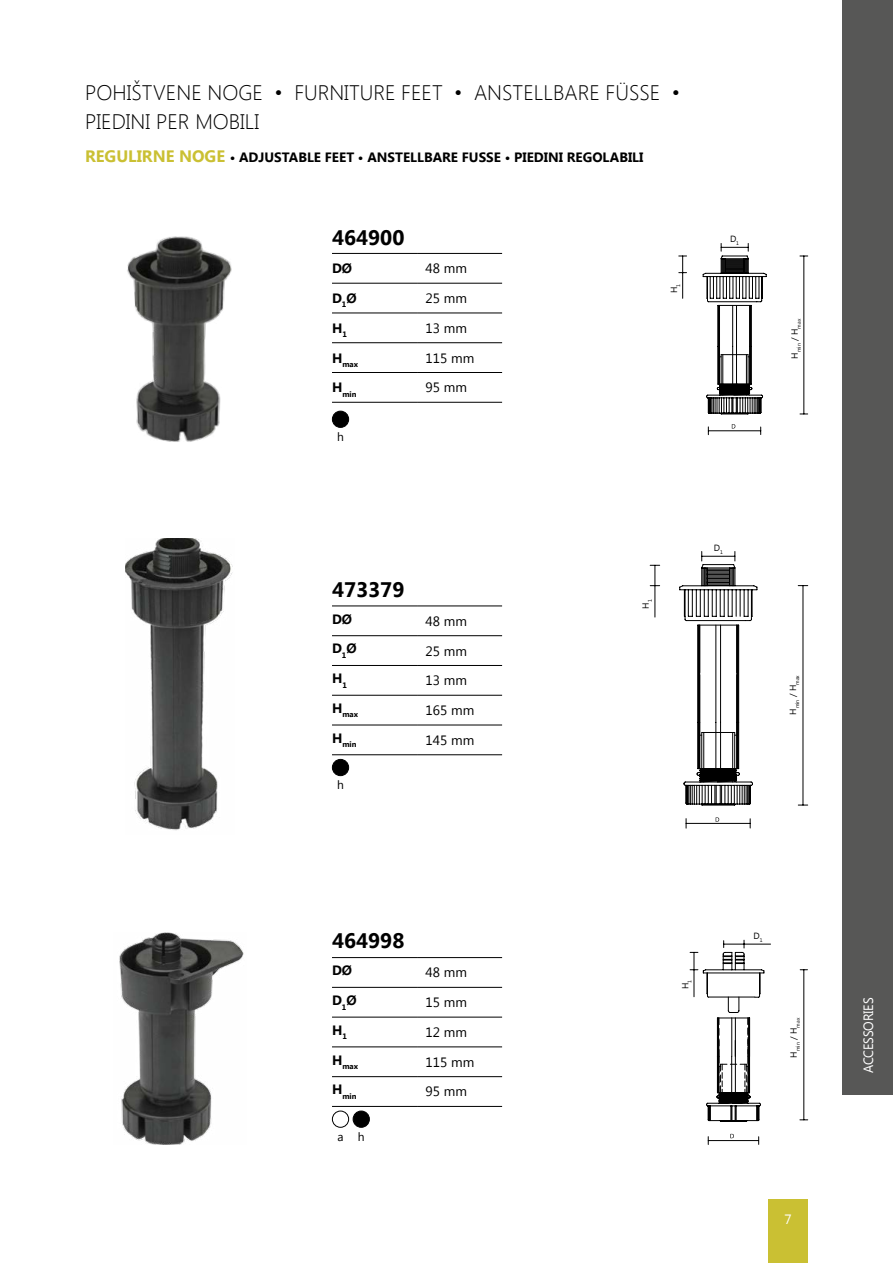
<style>
.page{position:relative;width:893px;height:1263px;background:#fff}
.page>*{position:absolute;margin:0;border:0;box-sizing:border-box;transform-origin:0 0}
.t1{font:300 21px/28.5px "Segoe UI";color:#000}
.t2{font:700 21px "Segoe UI";color:#000}
.t3{font:700 13.5px "Segoe UI";color:#000}
.t4{font:13.5px "Segoe UI";color:#000}
.t5{font:13.5px "Segoe UI";letter-spacing:-.01em;color:#fff;scale:.94 1}
.t6{font:13.5px "Segoe UI";letter-spacing:-.01em;color:#fff}
.t7{font:12px "Segoe UI";color:#000}
.t8{font:9px "Segoe UI";color:#000}
.t9{font:700 7.8px "Segoe UI";color:#000}
.t10{font:5.25px "Segoe UI";color:#000}
.s1{font-size:16.5px;color:#cac033}
</style>
<div class="page">
<div style="left:769px;top:1199px;width:39px;height:64px;background:#cac033"></div>
<svg style="left:678px;top:243px;width:130px;height:192px"></svg>
<hr style="left:804px;top:970px;width:1px;height:150px;background:#000">
<svg style="left:690px;top:940px;width:81px;height:205px"></svg>
<svg style="left:650px;top:551px;width:158px;height:277px"></svg>
<hr style="left:332px;top:253px;width:85px;height:1px;background:#000">
<hr style="left:417px;top:253px;width:85px;height:1px;background:#000">
<hr style="left:332px;top:283px;width:85px;height:1px;background:#000">
<hr style="left:417px;top:283px;width:85px;height:1px;background:#000">
<hr style="left:332px;top:313px;width:85px;height:1px;background:#000">
<hr style="left:417px;top:313px;width:85px;height:1px;background:#000">
<hr style="left:332px;top:342px;width:85px;height:1px;background:#000">
<hr style="left:417px;top:342px;width:85px;height:1px;background:#000">
<hr style="left:332px;top:372px;width:85px;height:1px;background:#000">
<hr style="left:417px;top:372px;width:85px;height:1px;background:#000">
<hr style="left:332px;top:402px;width:85px;height:1px;background:#000">
<hr style="left:417px;top:402px;width:85px;height:1px;background:#000">
<div style="left:332px;top:411px;width:17px;height:16px;background:#000;border-radius:50%"></div>
<div style="left:332px;top:411px;width:17px;height:17px;border:1px solid #000;border-radius:50%"></div>
<hr style="left:332px;top:605px;width:85px;height:1px;background:#000">
<hr style="left:417px;top:605px;width:85px;height:1px;background:#000">
<hr style="left:332px;top:635px;width:85px;height:1px;background:#000">
<hr style="left:417px;top:635px;width:85px;height:1px;background:#000">
<hr style="left:332px;top:665px;width:85px;height:1px;background:#000">
<hr style="left:417px;top:665px;width:85px;height:1px;background:#000">
<hr style="left:332px;top:695px;width:85px;height:1px;background:#000">
<hr style="left:417px;top:695px;width:85px;height:1px;background:#000">
<hr style="left:332px;top:725px;width:85px;height:1px;background:#000">
<hr style="left:417px;top:725px;width:85px;height:1px;background:#000">
<hr style="left:332px;top:754px;width:85px;height:1px;background:#000">
<hr style="left:417px;top:754px;width:85px;height:1px;background:#000">
<div style="left:332px;top:759px;width:17px;height:17px;background:#000;border-radius:50%"></div>
<div style="left:332px;top:759px;width:17px;height:17px;border:1px solid #000;border-radius:50%"></div>
<hr style="left:332px;top:957px;width:85px;height:1px;background:#000">
<hr style="left:417px;top:957px;width:85px;height:1px;background:#000">
<hr style="left:332px;top:987px;width:85px;height:1px;background:#000">
<hr style="left:417px;top:987px;width:85px;height:1px;background:#000">
<hr style="left:332px;top:1017px;width:85px;height:1px;background:#000">
<hr style="left:417px;top:1017px;width:85px;height:1px;background:#000">
<hr style="left:332px;top:1046px;width:85px;height:1px;background:#000">
<hr style="left:417px;top:1046px;width:85px;height:1px;background:#000">
<hr style="left:332px;top:1076px;width:85px;height:1px;background:#000">
<hr style="left:417px;top:1076px;width:85px;height:1px;background:#000">
<hr style="left:332px;top:1106px;width:85px;height:1px;background:#000">
<hr style="left:417px;top:1106px;width:85px;height:1px;background:#000">
<div style="left:332px;top:1111px;width:17px;height:17px;border:1px solid #000;border-radius:50%"></div>
<div style="left:353px;top:1111px;width:16px;height:16px;background:#000;border-radius:50%"></div>
<div style="left:353px;top:1111px;width:17px;height:17px;border:1px solid #000;border-radius:50%"></div>
<img style="left:127px;top:236px;width:105px;height:206px">
<img style="left:126px;top:538px;width:107px;height:293px">
<img style="left:119px;top:932px;width:125px;height:213px">
<div style="left:842px;top:0;width:51px;height:1095px;background:#575756"></div>
<h1 class="t1" style="left:85px;top:78px;width:597px">POHIŠTVENE NOGE • FURNITURE FEET • ANSTELLBARE FÜSSE •<br>PIEDINI PER MOBILI</h1>
<p class="t3" style="left:85px;top:147px;width:560px"><span class="s1">REGULIRNE NOGE</span> • ADJUSTABLE FEET • ANSTELLBARE FUSSE • PIEDINI REGOLABILI</p>
<h1 class="t2" style="left:332px;top:222px;width:74px">464900</h1>
<p class="t3" style="left:332px;top:259px;width:22px">DØ</p>
<p class="t4" style="left:426px;top:259px;width:43px">48 mm</p>
<p class="t3" style="left:332px;top:289px;width:26px">D<sub>1</sub>Ø</p>
<p class="t4" style="left:426px;top:289px;width:43px">25 mm</p>
<p class="t3" style="left:332px;top:318px;width:16px">H<sub>1</sub></p>
<p class="t4" style="left:426px;top:319px;width:43px">13 mm</p>
<p class="t9" style="left:332px;top:359px;width:28px"><sup>H</sup>max</p>
<p class="t4" style="left:426px;top:348px;width:50px">115 mm</p>
<p class="t9" style="left:332px;top:388px;width:26px"><sup>H</sup>min</p>
<p class="t4" style="left:426px;top:378px;width:43px">95 mm</p>
<p class="t7" style="left:337px;top:428px;width:8px">h</p>
<p class="t8" style="left:668px;top:293px;width:11px;rotate:-90deg">H<sub>1</sub></p>
<p class="t8" style="left:730px;top:233px;width:11px">D<sub>1</sub></p>
<h1 class="t2" style="left:332px;top:574px;width:74px">473379</h1>
<p class="t3" style="left:332px;top:609px;width:22px">DØ</p>
<p class="t4" style="left:426px;top:611px;width:43px">48 mm</p>
<p class="t3" style="left:332px;top:639px;width:26px">D<sub>1</sub>Ø</p>
<p class="t4" style="left:426px;top:641px;width:43px">25 mm</p>
<p class="t3" style="left:332px;top:669px;width:16px">H<sub>1</sub></p>
<p class="t4" style="left:426px;top:671px;width:43px">13 mm</p>
<p class="t9" style="left:332px;top:709px;width:28px"><sup>H</sup>max</p>
<p class="t4" style="left:426px;top:701px;width:50px">165 mm</p>
<p class="t9" style="left:332px;top:739px;width:26px"><sup>H</sup>min</p>
<p class="t4" style="left:426px;top:731px;width:50px">145 mm</p>
<p class="t7" style="left:337px;top:776px;width:8px">h</p>
<p class="t8" style="left:639px;top:609px;width:11px;rotate:-90deg">H<sub>1</sub></p>
<p class="t8" style="left:714px;top:541px;width:11px">D<sub>1</sub></p>
<p class="t10" style="left:795px;top:359px;width:41px;rotate:-90deg"><sup>H</sup>min <sup>/</sup> <sup>H</sup>max</p>
<p class="t10" style="left:793px;top:715px;width:41px;rotate:-90deg"><sup>H</sup>min <sup>/</sup> <sup>H</sup>max</p>
<h1 class="t2" style="left:332px;top:926px;width:74px">464998</h1>
<p class="t3" style="left:332px;top:961px;width:22px">DØ</p>
<p class="t4" style="left:426px;top:963px;width:43px">48 mm</p>
<p class="t3" style="left:332px;top:990px;width:26px">D<sub>1</sub>Ø</p>
<p class="t4" style="left:426px;top:993px;width:43px">15 mm</p>
<p class="t3" style="left:332px;top:1020px;width:16px">H<sub>1</sub></p>
<p class="t4" style="left:426px;top:1023px;width:43px">12 mm</p>
<p class="t9" style="left:332px;top:1061px;width:28px"><sup>H</sup>max</p>
<p class="t4" style="left:426px;top:1052px;width:50px">115 mm</p>
<p class="t9" style="left:332px;top:1090px;width:26px"><sup>H</sup>min</p>
<p class="t4" style="left:426px;top:1082px;width:43px">95 mm</p>
<p class="t7" style="left:337px;top:1128px;width:29px">a h</p>
<p class="t8" style="left:679px;top:989px;width:11px;rotate:-90deg">H<sub>1</sub></p>
<p class="t8" style="left:753px;top:929px;width:11px">D<sub>1</sub></p>
<p class="t10" style="left:794px;top:1057px;width:41px;rotate:-90deg"><sup>H</sup>min <sup>/</sup> <sup>H</sup>max</p>
<p class="t6" style="left:785px;top:1210px;width:9px">7</p>
<p class="t5" style="left:859px;top:1073px;width:82px;rotate:-90deg">ACCESSORIES</p>
</div>
